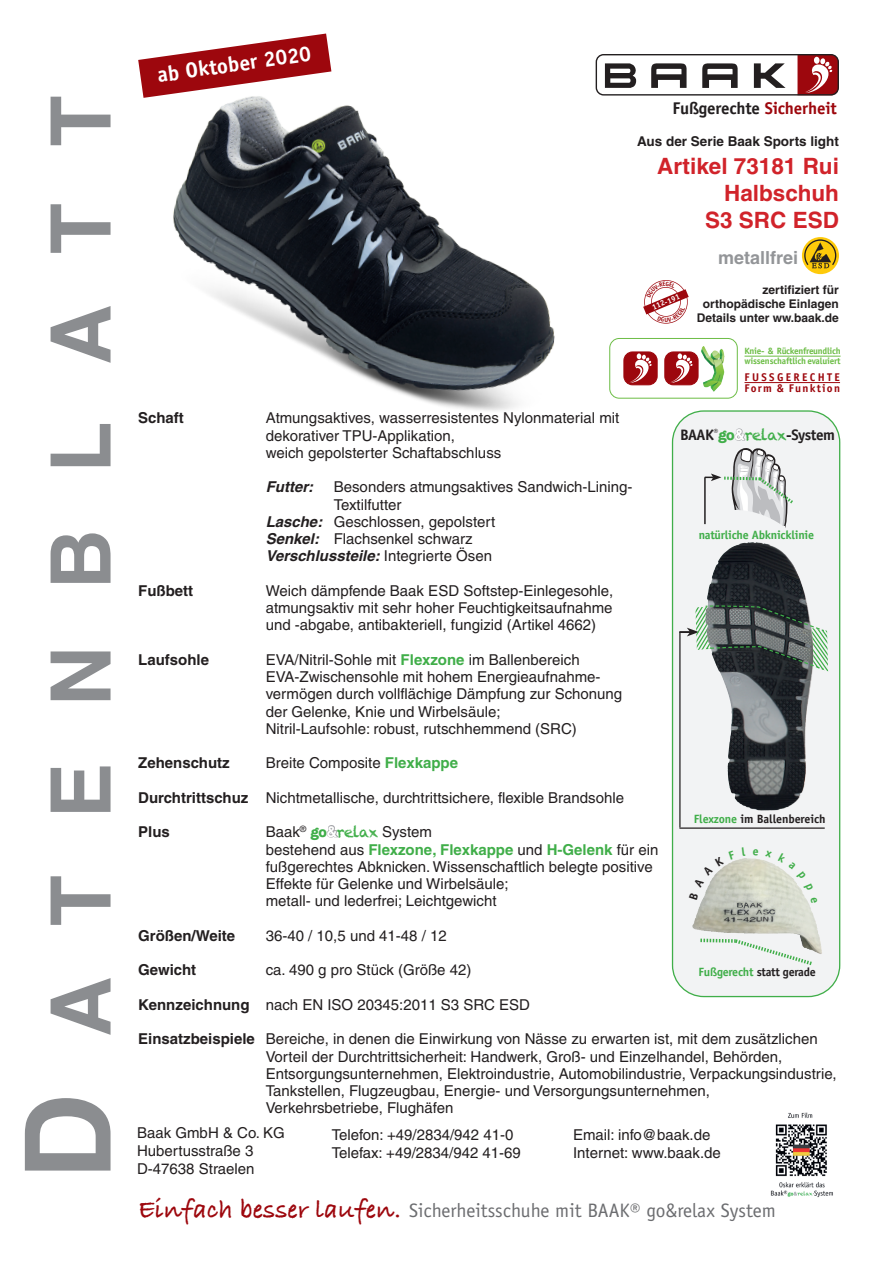
<style>
.page{position:relative;width:893px;height:1263px;background:#fff}
.page>*{position:absolute;margin:0;border:0;box-sizing:border-box;transform-origin:0 0}
.t1{font:700 83.25px "Helvetica";letter-spacing:.68em;color:#8b8d90}
.t2{font:700 22.5px "Helvetica AFF";color:#d1232a}
.t3{font:700 21.45px "Officina Sans";color:#fff}
.t4{font:19.5px "Officina Sans";color:#6c6d70}
.t5{font:700 18px "Helvetica AFF";color:#939598}
.t6{font:700 16.95px "Officina Sans";letter-spacing:-.01em;color:#231f20}
.t7{font:700 15.15px "Officina Sans";letter-spacing:-.03em;color:#231f20}
.t8{font:15px "Helvetica AFF";color:#231f20}
.t9{font:700 15px "Helvetica AFF";color:#231f20}
.t10{font:700 15px "Helvetica AFF";color:#40ae49}
.t11{font:italic 700 15px "Helvetica AFF";color:#231f20}
.t12{font:700 13.5px "Helvetica AFF";color:#231f20}
.t13{font:700 12px "Helvetica AFF";color:#231f20}
.t14{font:700 12px "Officina Sans";letter-spacing:-.02em;color:#231f20}
.t15{font:700 12px "Officina Sans";letter-spacing:-.02em;color:#40ae49}
.t16{font:700 11.25px "Officina Sans";letter-spacing:.11em;color:#9d070d}
.t17{font:700 11.25px "Officina Sans";letter-spacing:.21em;color:#9d070d}
.t18{font:700 9.15px "Officina Sans";letter-spacing:-.02em;color:#6cbd45}
.t19{font:700 7.8px "Officina Sans";color:#fff}
.s1{font-size:119.1px}
.s2{color:#9d070d}
.s3{font-weight:700;font-style:italic}
.s4{font-weight:400;font-style:normal}
.s5{font-weight:700;color:#40ae49}
.s6{font-weight:700}
.s7{font-family:"American Typewriter";font-weight:700;color:#40ae49}
.s8{font-family:"Helvetica";font-weight:700;color:#a4a5a9}
.s9{font-family:"Chalkduster";color:#40ae49}
.s10{font-weight:400;color:#231f20}
.s11{font-family:"American Typewriter";color:#40ae49}
.s12{font-family:"Helvetica";color:#a4a5a9}
.s13{font-family:"Chalkduster";font-weight:400;color:#40ae49}
.s14{color:#40ae49}
.s15{font-family:"Bradley Hand ITCTT";font-weight:700;font-size:27px;color:#9d070d}
</style>
<div class="page">
<svg style="left:605px;top:63px;width:31px;height:25px"></svg>
<svg style="left:651px;top:63px;width:36px;height:25px"></svg>
<svg style="left:702px;top:63px;width:36px;height:25px"></svg>
<svg style="left:754px;top:63px;width:32px;height:25px"></svg>
<svg style="left:797px;top:56px;width:40px;height:38px"></svg>
<div style="left:596px;top:54px;width:243px;height:42px;border:1px solid #231f20;border-radius:7px"></div>
<div style="left:609px;top:338px;width:129px;height:61px;border:1px solid #6cbd45;border-radius:10px"></div>
<img style="left:698px;top:347px;width:27px;height:44px">
<div style="left:624px;top:352px;width:33px;height:33px;background:#9d070d;border-radius:9px"></div>
<div style="left:623px;top:352px;width:34px;height:33px;border:1px solid #9d070d;border-radius:9px"></div>
<svg style="left:629px;top:353px;width:23px;height:30px"></svg>
<div style="left:665px;top:352px;width:33px;height:33px;background:#9d070d;border-radius:9px"></div>
<div style="left:664px;top:352px;width:34px;height:33px;border:1px solid #9d070d;border-radius:9px"></div>
<svg style="left:670px;top:353px;width:23px;height:30px"></svg>
<hr style="left:744px;top:382px;width:96px;height:1px;background:#9d070d">
<hr style="left:744px;top:356px;width:97px;height:1px;background:#6cbd45">
<svg style="left:802px;top:237px;width:37px;height:37px"></svg>
<svg style="left:804px;top:239px;width:32px;height:29px"></svg>
<img style="left:770px;top:1112px;width:63px;height:86px">
<svg style="left:672px;top:411px;width:168px;height:585px;fill:#f2f3f4"></svg>
<div style="left:672px;top:410px;width:168px;height:587px;border:1px solid #40ae49;border-radius:31px"></div>
<div style="left:733px;top:526px;width:51px;height:5px;background:#f2f3f4"></div>
<hr style="left:704px;top:477px;width:2px;height:47px;background:#231f20">
<svg style="left:705px;top:445px;width:99px;height:83px"></svg>
<hr style="left:679px;top:632px;width:1px;height:195px;background:#231f20">
<hr style="left:679px;top:827px;width:146px;height:2px;background:#231f20">
<svg style="left:697px;top:962px;width:119px;height:6px"></svg>
<img style="left:719px;top:542px;width:33px;height:18px">
<svg style="left:679px;top:605px;width:149px;height:66px"></svg>
<img style="left:173px;top:66px;width:424px;height:345px">
<svg style="left:138px;top:34px;width:193px;height:64px"></svg>
<img style="left:689px;top:854px;width:139px;height:108px">
<svg style="left:643px;top:280px;width:46px;height:44px"></svg>
<svg style="left:689px;top:850px;width:46px;height:50px"></svg>
<svg style="left:742px;top:847px;width:4px;height:9px"></svg>
<svg style="left:753px;top:849px;width:5px;height:7px"></svg>
<svg style="left:765px;top:850px;width:7px;height:8px"></svg>
<svg style="left:778px;top:853px;width:39px;height:50px"></svg>
<p class="t1" style="left:14px;top:1180px;width:1085px;rotate:-90deg"><span class="s1">D</span>atenblatt</p>
<p class="t3" style="left:156px;top:62px;width:157px;rotate:-8deg">ab Oktober 2020</p>
<p class="t6" style="left:672px;top:98px;width:166px">Fußgerechte <span class="s2">Sicherheit</span></p>
<p class="t12" style="left:637px;top:133px;width:203px">Aus der Serie Baak Sports light</p>
<p class="t2" style="left:657px;top:153px;width:183px">Artikel 73181 Rui</p>
<p class="t2" style="left:724px;top:180px;width:116px">Halbschuh</p>
<p class="t2" style="left:705px;top:207px;width:135px">S3 SRC ESD</p>
<p class="t19" style="left:651px;top:303px;width:30px;rotate:-23deg">112-191</p>
<p class="t5" style="left:718px;top:247px;width:82px">metallfrei</p>
<p class="t13" style="left:762px;top:282px;width:78px">zertifiziert für</p>
<p class="t13" style="left:703px;top:296px;width:138px">orthopädische Einlagen</p>
<p class="t13" style="left:697px;top:311px;width:144px">Details unter ww.baak.de</p>
<p class="t18" style="left:744px;top:345px;width:98px">Knie- &amp; Rückenfreundlich</p>
<p class="t18" style="left:744px;top:356px;width:98px">wissenschaftlich evaluiert</p>
<p class="t17" style="left:744px;top:370px;width:97px">FUSSGERECHTE</p>
<p class="t16" style="left:744px;top:381px;width:97px">Form &amp; Funktion</p>
<p class="t9" style="left:138px;top:409px;width:47px">Schaft</p>
<p class="t8" style="left:266px;top:409px;width:355px">Atmungsaktives, wasserresistentes Nylonmaterial mit</p>
<p class="t8" style="left:266px;top:426px;width:191px">dekorativer TPU-Applikation,</p>
<p class="t8" style="left:266px;top:444px;width:237px">weich gepolsterter Schaftabschluss</p>
<p class="t11" style="left:266px;top:476px;width:49px">Futter:</p>
<p class="t8" style="left:334px;top:478px;width:300px">Besonders atmungsaktives Sandwich-Lining-</p>
<p class="t8" style="left:334px;top:495px;width:69px">Textilfutter</p>
<p class="t8" style="left:266px;top:513px;width:231px"><span class="s3">Lasche:</span> Geschlossen, gepolstert</p>
<p class="t8" style="left:266px;top:530px;width:208px"><span class="s3">Senkel:</span> Flachsenkel schwarz</p>
<p class="t11" style="left:266px;top:545px;width:228px">Verschlussteile: <span class="s4">Integrierte Ösen</span></p>
<p class="t9" style="left:138px;top:581px;width:56px">Fußbett</p>
<p class="t8" style="left:266px;top:582px;width:349px">Weich dämpfende Baak ESD Softstep-Einlegesohle,</p>
<p class="t8" style="left:266px;top:599px;width:348px">atmungsaktiv mit sehr hoher Feuchtigkeitsaufnahme</p>
<p class="t8" style="left:266px;top:616px;width:332px">und -abgabe, antibakteriell, fungizid (Artikel 4662)</p>
<p class="t9" style="left:138px;top:650px;width:72px">Laufsohle</p>
<p class="t8" style="left:266px;top:651px;width:315px">EVA/Nitril-Sohle mit <span class="s5">Flexzone</span> im Ballenbereich</p>
<p class="t8" style="left:266px;top:668px;width:336px">EVA-Zwischensohle mit hohem Energieaufnahme-</p>
<p class="t8" style="left:266px;top:685px;width:358px">vermögen durch vollflächige Dämpfung zur Schonung</p>
<p class="t8" style="left:266px;top:702px;width:236px">der Gelenke, Knie und Wirbelsäule;</p>
<p class="t8" style="left:266px;top:720px;width:313px">Nitril-Laufsohle: robust, rutschhemmend (SRC)</p>
<p class="t9" style="left:138px;top:754px;width:93px">Zehenschutz</p>
<p class="t8" style="left:266px;top:754px;width:194px">Breite Composite <span class="s5">Flexkappe</span></p>
<p class="t8" style="left:138px;top:789px;width:487px"><span class="s6">Durchtrittschuz</span> Nichtmetallische, durchtrittsichere, flexible Brandsohle</p>
<p class="t9" style="left:138px;top:823px;width:33px">Plus</p>
<p class="t8" style="left:266px;top:823px;width:168px">Baak<sup>®</sup> <span class="s7">go</span><span class="s8">&amp;</span><span class="s9">relax</span> System</p>
<p class="t10" style="left:266px;top:840px;width:394px"><span class="s10">bestehend aus</span> Flexzone, Flexkappe <span class="s10">und</span> H-Gelenk <span class="s10">für ein</span></p>
<p class="t8" style="left:266px;top:858px;width:388px">fußgerechtes Abknicken. Wissenschaftlich belegte positive</p>
<p class="t8" style="left:266px;top:875px;width:244px">Effekte für Gelenke und Wirbelsäule;</p>
<p class="t8" style="left:266px;top:892px;width:232px">metall- und lederfrei; Leichtgewicht</p>
<p class="t9" style="left:138px;top:926px;width:99px">Größen/Weite</p>
<p class="t8" style="left:266px;top:927px;width:182px">36-40 / 10,5 und 41-48 / 12</p>
<p class="t9" style="left:138px;top:961px;width:60px">Gewicht</p>
<p class="t8" style="left:266px;top:961px;width:207px">ca. 490 g pro Stück (Größe 42)</p>
<p class="t8" style="left:138px;top:996px;width:393px"><span class="s6">Kennzeichnung</span> nach EN ISO 20345:2011 S3 SRC ESD</p>
<p class="t8" style="left:138px;top:1030px;width:681px"><span class="s6">Einsatzbeispiele</span> Bereiche, in denen die Einwirkung von Nässe zu erwarten ist, mit dem zusätzlichen</p>
<p class="t8" style="left:266px;top:1047px;width:518px">Vorteil der Durchtrittsicherheit: Handwerk, Groß- und Einzelhandel, Behörden,</p>
<p class="t8" style="left:266px;top:1065px;width:572px">Entsorgungsunternehmen, Elektroindustrie, Automobilindustrie, Verpackungsindustrie,</p>
<p class="t8" style="left:266px;top:1082px;width:446px">Tankstellen, Flugzeugbau, Energie- und Versorgungsunternehmen,</p>
<p class="t8" style="left:266px;top:1099px;width:189px">Verkehrsbetriebe, Flughäfen</p>
<p class="t7" style="left:680px;top:425px;width:156px">BAAK<sup>®</sup><span class="s11">go</span><span class="s12">&amp;</span><span class="s13">relax</span>-System</p>
<p class="t15" style="left:699px;top:528px;width:117px">natürliche Abknicklinie</p>
<p class="t14" style="left:694px;top:812px;width:133px"><span class="s14">Flexzone</span> im Ballenbereich</p>
<p class="t14" style="left:699px;top:965px;width:119px"><span class="s14">Fußgerecht</span> statt gerade</p>
<p class="t8" style="left:137px;top:1124px;width:149px">Baak GmbH &amp; Co. KG</p>
<p class="t8" style="left:137px;top:1142px;width:118px">Hubertusstraße 3</p>
<p class="t8" style="left:137px;top:1160px;width:119px">D-47638 Straelen</p>
<p class="t8" style="left:332px;top:1126px;width:183px">Telefon: +49/2834/942 41-0</p>
<p class="t8" style="left:332px;top:1144px;width:191px">Telefax: +49/2834/942 41-69</p>
<p class="t8" style="left:573px;top:1126px;width:139px">Email: info@baak.de</p>
<p class="t8" style="left:573px;top:1144px;width:149px">Internet: www.baak.de</p>
<p class="t4" style="left:138px;top:1199px;width:639px"><span class="s15">Einfach besser laufen.</span> Sicherheitsschuhe mit BAAK® go&amp;relax System</p>
</div>
